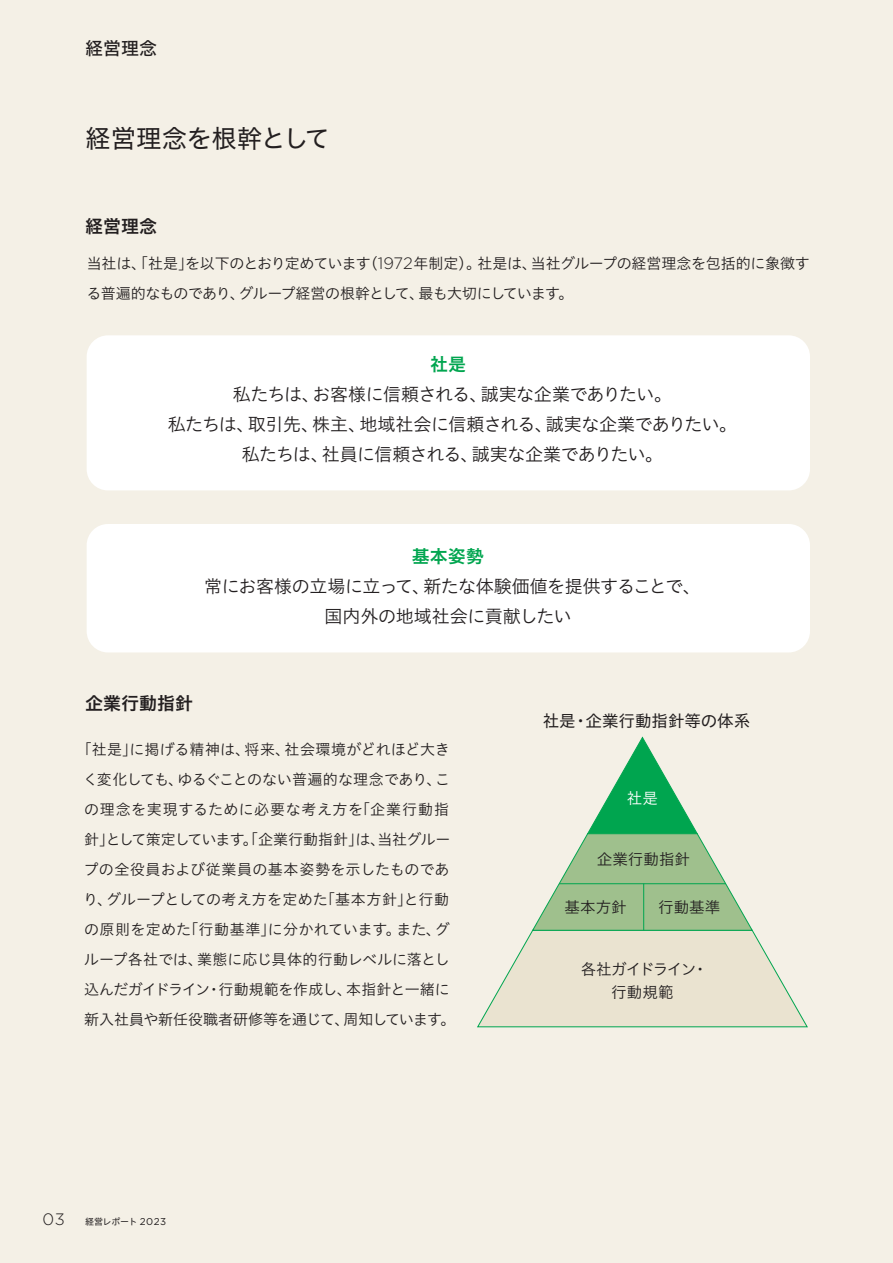
<style>
.page{position:relative;width:893px;height:1263px;background:#f4f0e6}
.page>*{position:absolute;margin:0;border:0;box-sizing:border-box;transform-origin:0 0}
.t1{font:25.5px "Hiragino UD Sans Std W4";letter-spacing:-.03em;color:#231f20}
.t2{font:18px/30px "Hiragino UD Sans Std W3";letter-spacing:-.025em;color:#231f20;text-align:center}
.t3{font:18px "Hiragino UD Sans Std W6";color:#231f20}
.t4{font:18px "Hiragino UD Sans Std W5";color:#231f20}
.t5{font:16.5px "Hiragino UD Sans Std W4";color:#231f20}
.t6{font:15.6px "Hiragino UD Sans Std W3";color:#231f20}
.t7{font:15.6px/22.5px "Hiragino UD Sans Std W3";letter-spacing:-.05em;color:#231f20;text-align:center}
.t8{font:15.6px "Hiragino UD Sans Std W3";color:#fff}
.t9{font:15px/30px "Hiragino UD Sans Std W3";letter-spacing:-.01em;color:#231f20}
.t10{font:9px "Hiragino UD Sans Std W4";letter-spacing:-.02em;color:#231f20}
.s1{font-family:"Gotham";font-weight:300;font-size:16.5px}
.s2{font-family:"Hiragino UD Sans Std W6";color:#00a54f}
.s3{font-family:"Gotham";font-size:9.9px}
</style>
<div class="page">
<div style="left:87px;top:335px;width:723px;height:155px;background:#fff;border-radius:21px"></div>
<div style="left:87px;top:524px;width:723px;height:128px;background:#fff;border-radius:21px"></div>
<svg style="left:477px;top:737px;width:331px;height:290px"></svg>
<hr style="left:559px;top:883px;width:167px;height:1px;background:#00a54f">
<hr style="left:643px;top:883px;width:1px;height:47px;background:#00a54f">
<p class="t4" style="left:85px;top:35px;width:73px">経営理念</p>
<p class="t1" style="left:85px;top:119px;width:246px">経営理念を根幹として</p>
<p class="t3" style="left:85px;top:212px;width:73px">経営理念</p>
<p class="t9" style="left:87px;top:247px;width:725px">当社は、「社是」を以下のとおり定めています（<span class="s1">1972</span>年制定）。社是は、当社グループの経営理念を包括的に象徴する普遍的なものであり、グループ経営の根幹として、最も大切にしています。</p>
<p class="t2" style="left:168px;top:348px;width:571px"><span class="s2">社是<br></span>私たちは、お客様に信頼される、誠実な企業でありたい。<br>私たちは、取引先、株主、地域社会に信頼される、誠実な企業でありたい。私たちは、社員に信頼される、誠実な企業でありたい。</p>
<p class="t2" style="left:204px;top:540px;width:498px"><span class="s2">基本姿勢<br></span>常にお客様の立場に立って、新たな体験価値を提供することで、国内外の地域社会に貢献したい</p>
<p class="t3" style="left:85px;top:689px;width:110px">企業行動指針</p>
<p class="t5" style="left:543px;top:708px;width:209px">社是・企業行動指針等の体系</p>
<p class="t9" style="left:77px;top:733px;width:380px;text-align:center">「社是」に掲げる精神は、将来、社会環境がどれほど大きく変化しても、ゆるぐことのない普遍的な理念であり、この理念を実現するために必要な考え方を「企業行動指針」として策定しています。「企業行動指針」は、当社グループの全役員および従業員の基本姿勢を示したものであり、グループとしての考え方を定めた「基本方針」と行動の原則を定めた「行動基準」に分かれています。また、グループ各社では、業態に応じ具体的行動レベルに落とし込んだガイドライン・行動規範を作成し、本指針と一緒に新入社員や新任役職者研修等を通じて、周知しています。</p>
<p class="t10" style="left:43px;top:1215px;width:125px"><span class="s1">03</span> 経営レポート <span class="s3">2023</span></p>
<p class="t8" style="left:627px;top:787px;width:33px">社是</p>
<p class="t6" style="left:597px;top:847px;width:95px">企業行動指針</p>
<p class="t6" style="left:565px;top:895px;width:64px">基本方針</p>
<p class="t6" style="left:658px;top:895px;width:64px">行動基準</p>
<p class="t7" style="left:581px;top:957px;width:129px">各社ガイドライン・行動規範</p>
</div>
